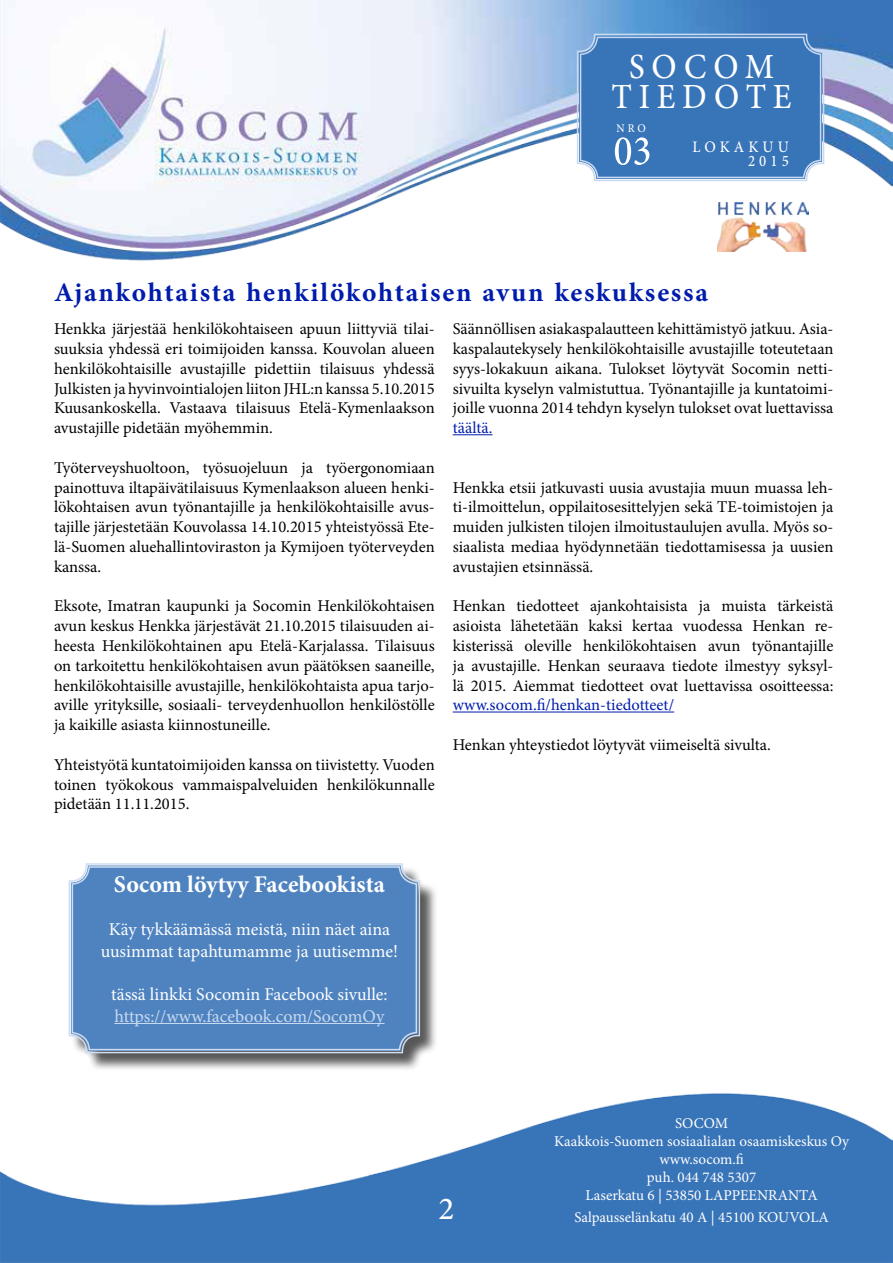
<style>
.page{position:relative;width:893px;height:1263px;background:#fff}
.page>*{position:absolute;margin:0;border:0;box-sizing:border-box;transform-origin:0 0}
.t1{font:60px "Adobe Arabic";color:#fff;scale:.9 1}
.t2{font:49.5px "Adobe Arabic";letter-spacing:.15em;color:#fff;scale:.9 1}
.t3{font:45px "Adobe Arabic";color:#fff}
.t4{font:700 37.5px "Adobe Arabic";letter-spacing:.05em;color:#001cad}
.t5{font:700 24px "Minion Pro";color:#fff}
.t6{font:22.5px "Adobe Arabic";letter-spacing:.2em;color:#fff;scale:.9 1}
.t7{font:18px/21.6px "Minion Pro";color:#fff;text-align:center}
.t8{font:18px "Minion Pro";color:#c8d9f0}
.t9{font:16.5px/19.8px "Minion Pro";color:#000;text-align:justify}
.t10{font:16.5px "Minion Pro";color:#001cad}
.t11{font:16.5px "Adobe Arabic";color:#fff;scale:.9 1}
.t12{font:15px/18px "Minion Pro";color:#fff;text-align:center}
</style>
<div class="page">
<img style="left:0;top:0;width:893px;height:261px">
<img style="left:0;top:1093px;width:893px;height:169px">
<svg style="left:576px;top:33px;width:249px;height:149px;background:#447cbc"></svg>
<div style="left:580px;top:37px;width:241px;height:141px;border:1px solid #c8d9f0;border-radius:17px"></div>
<hr style="left:453px;top:434px;width:40px;height:1px;background:#001cad">
<hr style="left:453px;top:712px;width:221px;height:1px;background:#001cad">
<img style="left:717px;top:203px;width:91px;height:49px">
<div style="left:71px;top:866px;width:368px;height:206px;background:#000;opacity:.75"></div>
<svg style="left:68px;top:863px;width:353px;height:191px;background:#5587c1"></svg>
<div style="left:72px;top:866px;width:345px;height:184px;border:1px solid #c8d9f0;border-radius:17px"></div>
<hr style="left:114px;top:1023px;width:271px;height:1px;background:#c8d9f0">
<h2 class="t2" style="left:629px;top:32px;width:162px">SOCOM</h2>
<h2 class="t2" style="left:612px;top:62px;width:202px">TIEDOTE</h2>
<p class="t11" style="left:616px;top:116px;width:34px">NRO</p>
<h1 class="t1" style="left:613px;top:109px;width:44px">03</h1>
<h3 class="t6" style="left:692px;top:131px;width:109px">LOKAKUU</h3>
<h3 class="t6" style="left:748px;top:145px;width:47px">2015</h3>
<h3 class="t4" style="left:54px;top:266px;width:656px">Ajankohtaista henkilökohtaisen avun keskuksessa</h3>
<p class="t9" style="left:54px;top:319px;width:382px">Henkka järjestää henkilökohtaiseen apuun liittyviä tilai&shy;suuksia yhdessä eri toimijoiden kanssa. Kouvolan alueen henkilökohtaisille avustajille pidettiin tilaisuus yhdessä Julkisten ja hyvinvointialojen liiton JHL:n kanssa 5.10.2015<br>Kuusankoskella. Vastaava tilaisuus Etelä-Kymenlaakson avustajille pidetään myöhemmin.</p>
<p class="t9" style="left:54px;top:458px;width:382px">Työterveyshuoltoon, työsuojeluun ja työergonomiaan painottuva iltapäivätilaisuus Kymenlaakson alueen henki&shy;lökohtaisen avun työnantajille ja henkilökohtaisille avus&shy;tajille järjestetään Kouvolassa 14.10.2015 yhteistyössä Ete&shy;lä-Suomen aluehallintoviraston ja Kymijoen työterveyden kanssa.</p>
<p class="t9" style="left:54px;top:596px;width:382px">Eksote, Imatran kaupunki ja Socomin Henkilökohtaisen avun keskus Henkka järjestävät 21.10.2015 tilaisuuden ai&shy;heesta Henkilökohtainen apu Etelä-Karjalassa. Tilaisuus on tarkoitettu henkilökohtaisen avun päätöksen saaneille, henkilökohtaisille avustajille, henkilökohtaista apua tarjo&shy;aville yrityksille, sosiaali- terveydenhuollon henkilöstölle ja kaikille asiasta kiinnostuneille.</p>
<p class="t9" style="left:54px;top:755px;width:382px">Yhteistyötä kuntatoimijoiden kanssa on tiivistetty. Vuoden toinen työkokous vammaispalveluiden henkilökunnalle pidetään 11.11.2015.</p>
<p class="t9" style="left:453px;top:319px;width:382px">Säännöllisen asiakaspalautteen kehittämistyö jatkuu. Asia&shy;kaspalautekysely henkilökohtaisille avustajille toteutetaan syys-lokakuun aikana. Tulokset löytyvät Socomin netti&shy;sivuilta kyselyn valmistuttua. Työnantajille ja kuntatoimi&shy;joille vuonna 2014 tehdyn kyselyn tulokset ovat luettavissa</p>
<p class="t10" style="left:453px;top:417px;width:41px">täältä.</p>
<p class="t9" style="left:453px;top:477px;width:382px">Henkka etsii jatkuvasti uusia avustajia muun muassa leh&shy;ti-ilmoittelun, oppilaitosesittelyjen sekä TE-toimistojen ja muiden julkisten tilojen ilmoitustaulujen avulla. Myös so&shy;siaalista mediaa hyödynnetään tiedottamisessa ja uusien avustajien etsinnässä.</p>
<p class="t9" style="left:453px;top:596px;width:382px">Henkan tiedotteet ajankohtaisista ja muista tärkeistä asioista lähetetään kaksi kertaa vuodessa Henkan re&shy;kisterissä oleville henkilökohtaisen avun työnantajille ja avustajille. Henkan seuraava tiedote ilmestyy syksyl&shy;lä 2015. Aiemmat tiedotteet ovat luettavissa osoitteessa:</p>
<p class="t10" style="left:453px;top:694px;width:223px">www.socom.fi/henkan-tiedotteet/</p>
<p class="t9" style="left:453px;top:735px;width:320px">Henkan yhteystiedot löytyvät viimeiseltä sivulta.</p>
<h3 class="t5" style="left:114px;top:867px;width:273px">Socom löytyy Facebookista</h3>
<p class="t7" style="left:101px;top:919px;width:299px">Käy tykkäämässä meistä, niin näet aina uusimmat tapahtumamme ja uutisemme!</p>
<p class="t7" style="left:111px;top:984px;width:278px">tässä linkki Socomin Facebook sivulle:</p>
<p class="t8" style="left:114px;top:1004px;width:272px">https://www.facebook.com/SocomOy</p>
<h3 class="t3" style="left:439px;top:1177px;width:17px">2</h3>
<p class="t12" style="left:554px;top:1115px;width:296px">SOCOM<br>Kaakkois-Suomen sosiaalialan osaamiskeskus Oy www.socom.fi<br>puh. 044 748 5307<br>Laserkatu 6 | 53850 LAPPEENRANTA</p>
<p class="t12" style="left:574px;top:1208px;width:256px">Salpausselänkatu 40 A | 45100 KOUVOLA</p>
</div>
